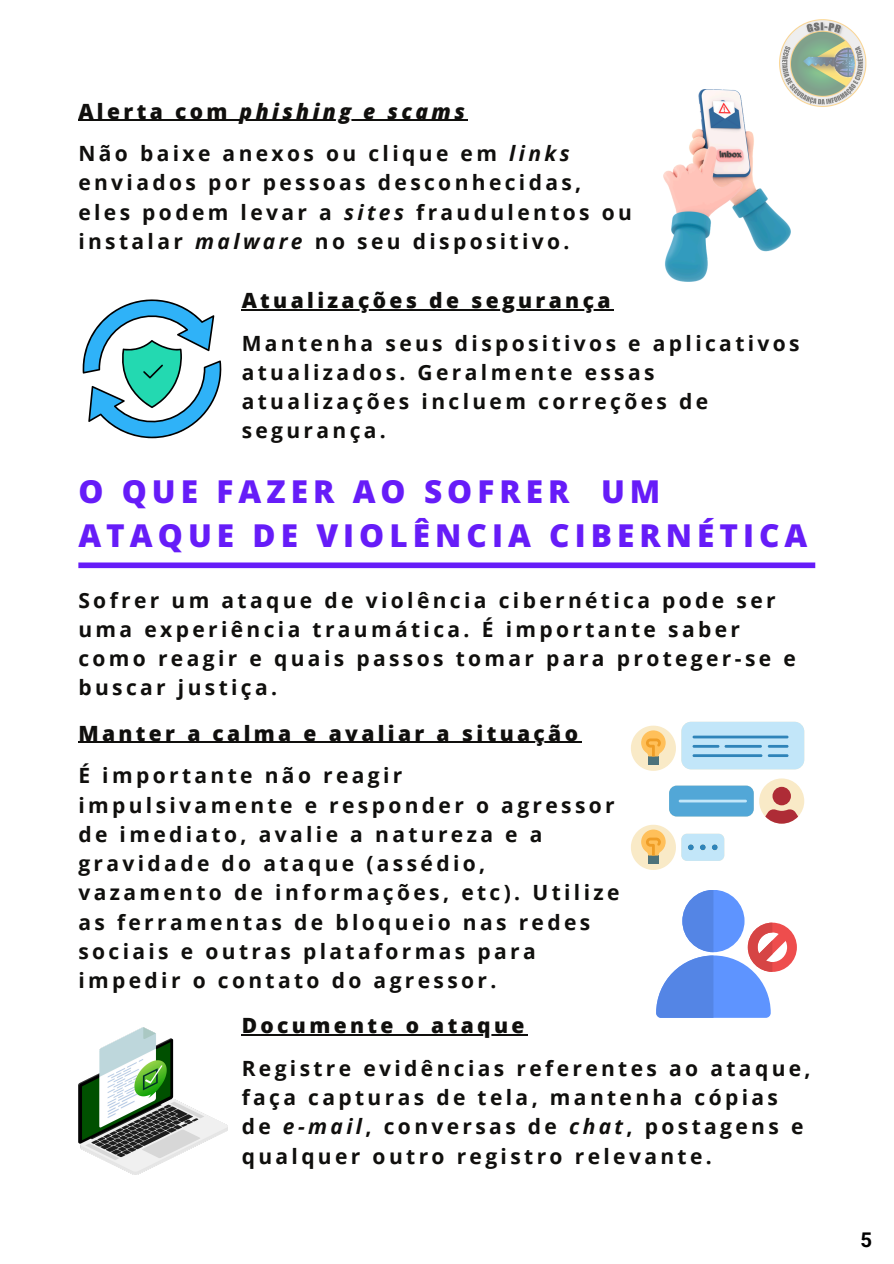
<style>
.page{position:relative;width:894px;height:1264px;background:#fff}
.page>*{position:absolute;margin:0;border:0;box-sizing:border-box;transform-origin:0 0}
.t1{font:800 31.5px/43.8px "Open Sans";letter-spacing:.16em;color:#661cf8}
.t2{font:700 21px/29.2px "Open Sans";letter-spacing:.16em;color:#100f0d}
.t3{font:800 21px "Open Sans";letter-spacing:.16em;color:#100f0d}
.t4{font:italic 800 21px "Open Sans";letter-spacing:.16em;color:#100f0d}
.t5{font:700 20.25px "Roboto";color:#000}
.s1{font-style:italic}
</style>
<div class="page">
<img style="left:779px;top:19px;width:88px;height:88px">
<svg style="left:82px;top:299px;width:140px;height:140px"></svg>
<div style="left:78px;top:562px;width:737px;height:6px;background:#661cf8"></div>
<img style="left:663px;top:89px;width:126px;height:193px">
<svg style="left:656px;top:890px;width:140px;height:127px"></svg>
<svg style="left:681px;top:833px;width:43px;height:27px"></svg>
<svg style="left:759px;top:778px;width:45px;height:45px"></svg>
<div style="left:772px;top:786px;width:18px;height:19px;background:#ae2c36;border-radius:50%"></div>
<div style="left:669px;top:785px;width:84px;height:31px;background:#52a7d7;border-radius:8px"></div>
<div style="left:681px;top:721px;width:123px;height:48px;background:#c2e6f9;border-radius:10px"></div>
<svg style="left:631px;top:725px;width:44px;height:45px"></svg>
<svg style="left:631px;top:824px;width:44px;height:46px"></svg>
<hr style="left:678px;top:799px;width:68px;height:3px;background:#c2e6f9">
<hr style="left:692px;top:735px;width:96px;height:3px;background:#2f84b9">
<hr style="left:767px;top:745px;width:21px;height:2px;background:#2f84b9">
<hr style="left:724px;top:745px;width:37px;height:2px;background:#2f84b9">
<hr style="left:692px;top:745px;width:27px;height:2px;background:#2f84b9">
<hr style="left:767px;top:754px;width:21px;height:3px;background:#2f84b9">
<hr style="left:692px;top:754px;width:70px;height:3px;background:#2f84b9">
<img style="left:78px;top:1027px;width:149px;height:147px">
<hr style="left:241px;top:309px;width:372px;height:1px;background:#100f0d">
<hr style="left:78px;top:742px;width:503px;height:1px;background:#100f0d">
<hr style="left:241px;top:1034px;width:286px;height:1px;background:#100f0d">
<hr style="left:78px;top:120px;width:161px;height:1px;background:#100f0d">
<hr style="left:239px;top:120px;width:229px;height:1px;background:#100f0d">
<p class="t3" style="left:78px;top:96px;width:150px">Alerta com</p>
<p class="t4" style="left:239px;top:96px;width:227px">phishing e scams</p>
<p class="t2" style="left:78px;top:138px;width:555px">Não baixe anexos ou clique em <span class="s1">links </span>enviados por pessoas desconhecidas, eles podem levar a <span class="s1">sites</span> fraudulentos ou instalar <span class="s1">malware</span> no seu dispositivo.</p>
<p class="t3" style="left:241px;top:286px;width:370px">Atualizações de segurança</p>
<p class="t2" style="left:241px;top:328px;width:559px">Mantenha seus dispositivos e aplicativos atualizados. Geralmente essas atualizações incluem correções de segurança.</p>
<p class="t1" style="left:78px;top:469px;width:730px">O QUE FAZER AO SOFRER UM<br>ATAQUE DE VIOLÊNCIA CIBERNÉTICA</p>
<p class="t2" style="left:78px;top:585px;width:718px">Sofrer um ataque de violência cibernética pode ser uma experiência traumática. É importante saber como reagir e quais passos tomar para proteger-se e buscar justiça.</p>
<h1 class="t3" style="left:78px;top:718px;width:501px">Manter a calma e avaliar a situação</h1>
<p class="t2" style="left:78px;top:760px;width:542px">É importante não reagir impulsivamente e responder o agressor de imediato, avalie a natureza e a gravidade do ataque (assédio, vazamento de informações, etc). Utilize as ferramentas de bloqueio nas redes sociais e outras plataformas para impedir o contato do agressor.</p>
<p class="t3" style="left:241px;top:1010px;width:284px">Documente o ataque</p>
<p class="t2" style="left:241px;top:1053px;width:570px">Registre evidências referentes ao ataque, faça capturas de tela, mantenha cópias de <span class="s1">e-mail</span>, conversas de <span class="s1">chat</span>, postagens e qualquer outro registro relevante.</p>
<p class="t5" style="left:860px;top:1228px;width:13px">5</p>
</div>
